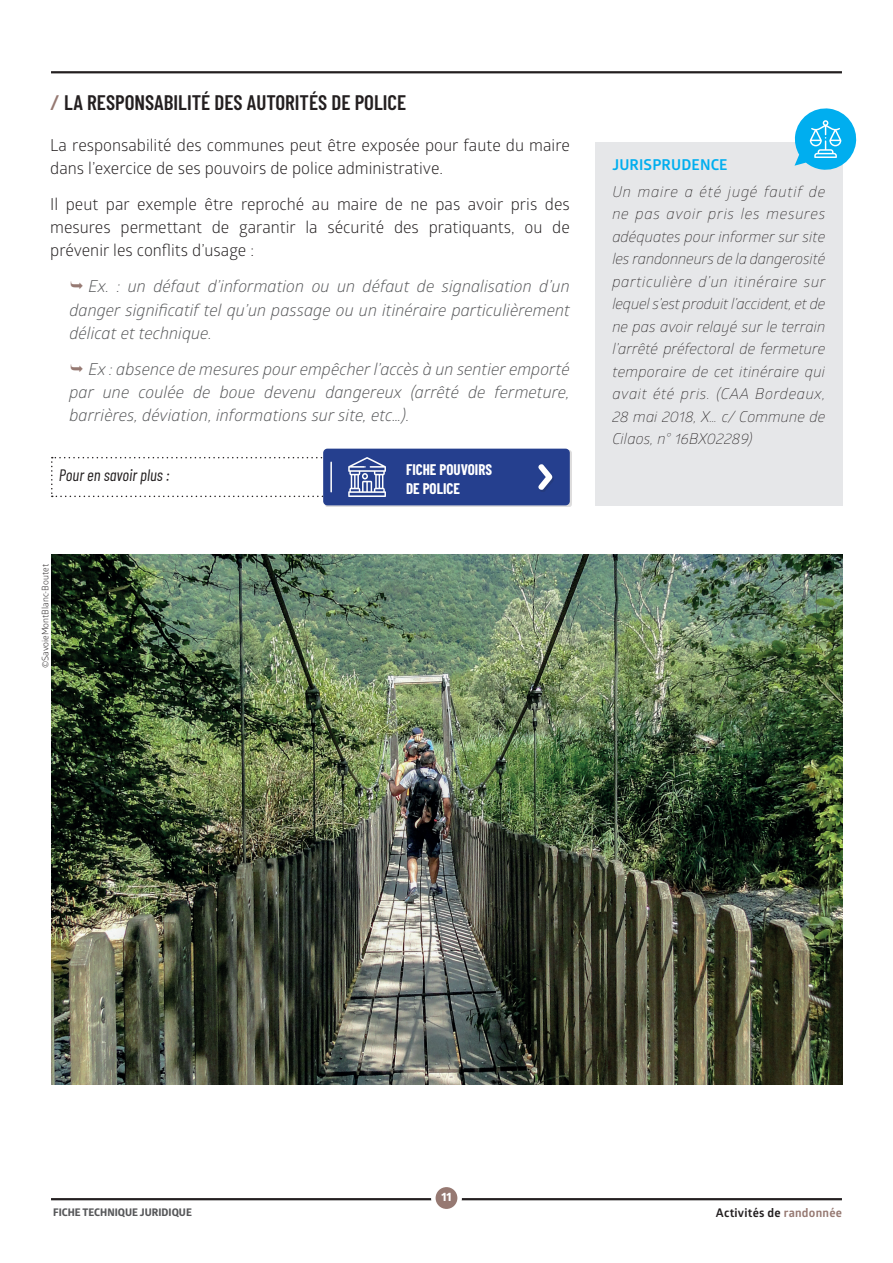
<style>
.page{position:relative;width:893px;height:1263px;background:#fff}
.page>*{position:absolute;margin:0;border:0;box-sizing:border-box;transform-origin:0 0}
.t1{font:600 21px "Barlow Condensed";color:#231f20}
.t2{font:italic 16.5px/23.2px "Glober";color:#57585a;text-align:justify}
.t3{font:16.5px/23.2px "Glober";color:#231f20}
.t4{font:italic 16.5px "Barlow Condensed";color:#231f20}
.t5{font:italic 300 15px/22.5px "Glober";color:#231f20;text-align:justify}
.t6{font:700 15px/19.5px "Barlow Condensed";color:#fff}
.t7{font:700 15px "Glober";letter-spacing:.01em;color:#00aeef}
.t8{font:700 12px "Glober";letter-spacing:.02em;color:#231f20}
.t9{font:700 12px "Globerx";color:#fff}
.t10{font:700 10.5px "Globerx";color:#57585a}
.t11{font:9px "Glober";color:#231f20}
.s1{color:#967972}
</style>
<div class="page">
<hr style="left:51px;top:71px;width:791px;height:2px;background:#231f20">
<hr style="left:51px;top:1198px;width:791px;height:2px;background:#231f20">
<svg style="left:433px;top:1185px;width:27px;height:26px"></svg>
<div style="left:431px;top:1182px;width:31px;height:31px;border:4px solid #fff;border-radius:50%"></div>
<div style="left:595px;top:142px;width:247px;height:363px;background:#e6e7e9"></div>
<svg style="left:794px;top:108px;width:63px;height:64px"></svg>
<div style="left:325px;top:450px;width:246px;height:57px;background:#919bbc"></div>
<div style="left:323px;top:449px;width:247px;height:56px;background:#253f8e;border-radius:4px"></div>
<div style="left:540px;top:466px;width:14px;height:25px;background:#231f20;opacity:.15"></div>
<svg style="left:538px;top:464px;width:14px;height:26px"></svg>
<svg style="left:51px;top:457px;width:335px;height:40px"></svg>
<img style="left:51px;top:555px;width:791px;height:529px">
<h1 class="t1" style="left:50px;top:88px;width:357px"><span class="s1">∕</span> LA RESPONSABILITÉ DES AUTORITÉS DE POLICE</h1>
<p class="t3" style="left:50px;top:132px;width:521px">La responsabilité des communes peut être exposée pour faute du maire dans l’exercice de ses pouvoirs de police administrative.</p>
<p class="t3" style="left:50px;top:192px;width:521px;text-align:justify">Il peut par exemple être reproché au maire de ne pas avoir pris des mesures permettant de garantir la sécurité des pratiquants, ou de prévenir les conflits d’usage :</p>
<p class="t2" style="left:69px;top:274px;width:502px;text-indent:19px">Ex. : un défaut d’information ou un défaut de signalisation d’un danger significatif tel qu’un passage ou un itinéraire particulièrement délicat et technique.</p>
<p class="t2" style="left:69px;top:357px;width:502px;text-indent:19px">Ex : absence de mesures pour empêcher l’accès à un sentier emporté par une coulée de boue devenu dangereux (arrêté de fermeture, barrières, déviation, informations sur site, etc…).</p>
<p class="t4" style="left:59px;top:464px;width:112px">Pour en savoir plus :</p>
<p class="t6" style="left:406px;top:459px;width:88px">FICHE POUVOIRS<br>DE POLICE</p>
<p class="t11" style="left:39px;top:668px;width:105px;rotate:-90deg">©SavoieMontBlanc-Boutet</p>
<p class="t7" style="left:612px;top:154px;width:117px">JURISPRUDENCE</p>
<p class="t5" style="left:612px;top:180px;width:215px">Un maire a été jugé fautif de ne pas avoir pris les mesures adéquates pour informer sur site les randonneurs de la dangerosité particulière d’un itinéraire sur lequel s’est produit l’accident, et de ne pas avoir relayé sur le terrain l’arrêté préfectoral de fermeture temporaire de cet itinéraire qui avait été pris. (CAA Bordeaux, 28 mai 2018, X… c/ Commune de Cilaos, n° 16BX02289)</p>
<p class="t9" style="left:441px;top:1188px;width:12px">11</p>
<p class="t10" style="left:53px;top:1204px;width:140px">FICHE TECHNIQUE JURIDIQUE</p>
<p class="t8" style="left:716px;top:1204px;width:127px">Activités de <span class="s1">randonnée</span></p>
</div>
